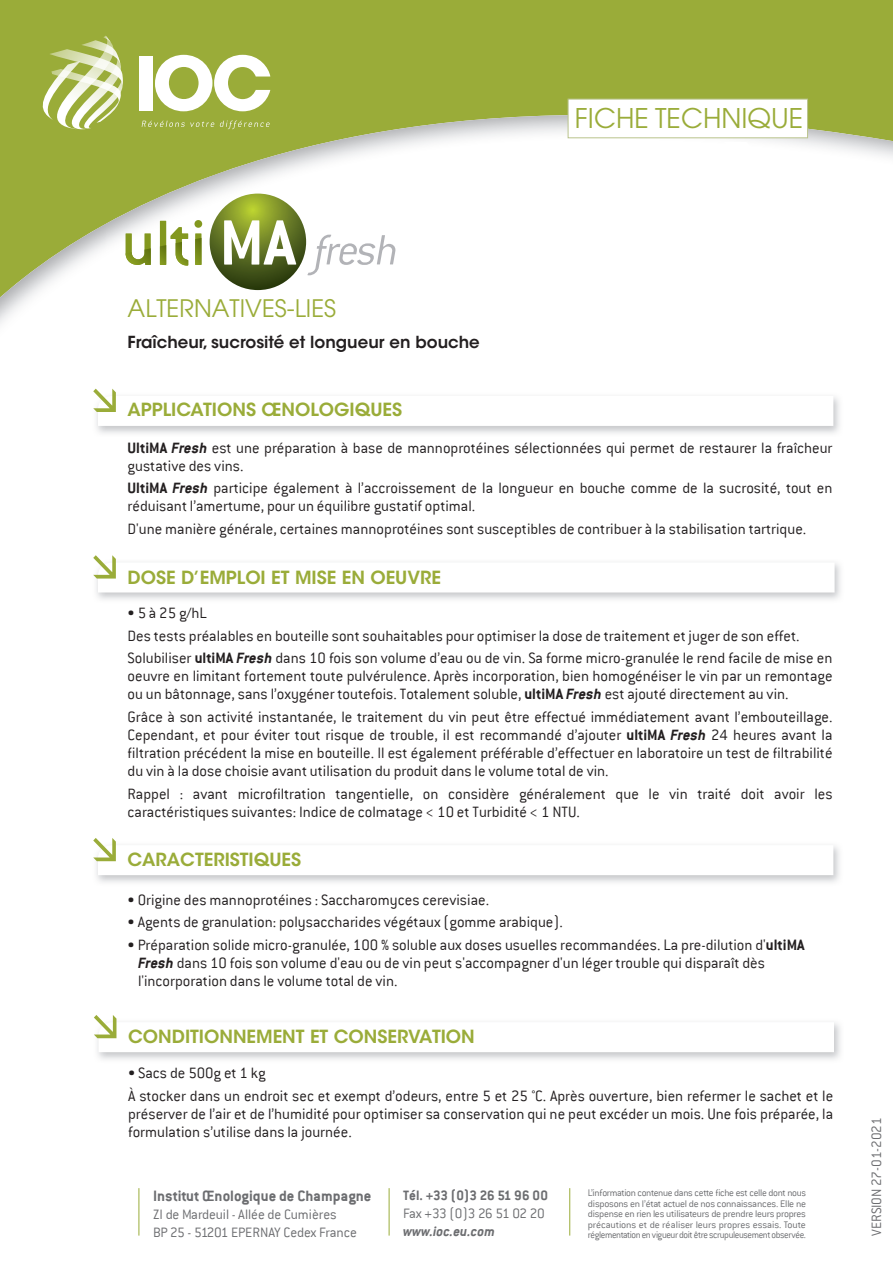
<style>
.page{position:relative;width:893px;height:1263px;background:#fff}
.page>*{position:absolute;margin:0;border:0;box-sizing:border-box;transform-origin:0 0}
.t1{font:27px "Avant Garde LT";color:#9aac39}
.t2{font:24px "Avant Garde LT";color:#9aac39}
.t3{font:600 18px "ITC Avant Garde Std";color:#9aac39}
.t4{font:300 16.5px/18px "Conduit ITC";color:#231f20}
.t5{font:600 16.5px "ITC Avant Garde Std";color:#231f20}
.t6{font:700 16.5px "Conduit ITC";color:#6c6d70}
.t7{font:300 15px/18px "Conduit ITC";letter-spacing:-.01em;color:#6c6d70}
.t8{font:700 15px "Conduit ITC";color:#6c6d70}
.t9{font:300 15px "Conduit ITC";letter-spacing:-.03em;color:#6c6d70}
.t10{font:italic 700 15px "Conduit ITC";color:#6c6d70}
.t11{font:300 10.5px/10.5px "Conduit ITC";letter-spacing:-.035em;color:#6c6d70;text-align:justify}
.s1{font-weight:700}
.s2{font-weight:700;font-style:italic}
</style>
<div class="page">
<div style="left:0;top:0;width:893px;height:224px;background:#9aac39"></div>
<svg style="left:39px;top:35px;width:84px;height:97px"></svg>
<svg style="left:142px;top:121px;width:67px;height:6px"></svg>
<div style="left:139px;top:56px;width:14px;height:54px;background:#fff"></div>
<svg style="left:155px;top:55px;width:115px;height:56px"></svg>
<img style="left:209px;top:115px;width:526px;height:176px">
<img style="left:735px;top:121px;width:158px;height:103px">
<img style="left:104px;top:176px;width:106px;height:115px">
<img style="left:0;top:224px;width:105px;height:100px">
<svg style="left:567px;top:98px;width:241px;height:41px"></svg>
<hr style="left:139px;top:1188px;width:1px;height:47px;background:#9aac39">
<hr style="left:389px;top:1188px;width:1px;height:47px;background:#9aac39">
<hr style="left:569px;top:1188px;width:1px;height:47px;background:#9aac39">
<svg style="left:93px;top:389px;width:740px;height:37px"></svg>
<svg style="left:93px;top:555px;width:742px;height:37px"></svg>
<svg style="left:94px;top:1015px;width:740px;height:37px"></svg>
<svg style="left:93px;top:838px;width:740px;height:37px"></svg>
<div style="left:160px;top:221px;width:6px;height:44px;background:#83981f"></div>
<svg style="left:210px;top:194px;width:96px;height:96px;background:#617320"></svg>
<svg style="left:224px;top:220px;width:72px;height:45px"></svg>
<svg style="left:126px;top:233px;width:25px;height:32px"></svg>
<svg style="left:194px;top:220px;width:8px;height:45px"></svg>
<svg style="left:160px;top:227px;width:28px;height:39px"></svg>
<svg style="left:307px;top:235px;width:88px;height:40px"></svg>
<h1 class="t1" style="left:575px;top:102px;width:230px">FICHE TECHNIQUE</h1>
<h2 class="t2" style="left:128px;top:294px;width:210px">ALTERNATIVES-LIES</h2>
<p class="t5" style="left:128px;top:332px;width:354px">Fraîcheur, sucrosité et longueur en bouche</p>
<p class="t3" style="left:128px;top:398px;width:276px">APPLICATIONS ŒNOLOGIQUES</p>
<p class="t4" style="left:128px;top:439px;width:706px"><span class="s1">UltiMA</span> <span class="s2">Fresh</span> est une préparation à base de mannoprotéines sélectionnées qui permet de restaurer la fraîcheur gustative des vins.</p>
<p class="t4" style="left:128px;top:479px;width:706px"><span class="s1">UltiMA</span> <span class="s2">Fresh</span> participe également à l’accroissement de la longueur en bouche comme de la sucrosité, tout en réduisant l’amertume, pour un équilibre gustatif optimal.</p>
<p class="t4" style="left:128px;top:520px;width:680px">D'une manière générale, certaines mannoprotéines sont susceptibles de contribuer à la stabilisation tartrique.</p>
<p class="t3" style="left:128px;top:566px;width:315px">DOSE D’EMPLOI ET MISE EN OEUVRE</p>
<p class="t4" style="left:128px;top:602px;width:706px;line-height:22.5px">• 5 à 25 g/hL<br>Des tests préalables en bouteille sont souhaitables pour optimiser la dose de traitement et juger de son effet.<br>Solubiliser <span class="s1">ultiMA</span> <span class="s2">Fresh</span> dans 10 fois son volume d’eau ou de vin. Sa forme micro-granulée le rend facile de mise en</p>
<p class="t4" style="left:128px;top:667px;width:707px">oeuvre en limitant fortement toute pulvérulence. Après incorporation, bien homogénéiser le vin par un remontage ou un bâtonnage, sans l’oxygéner toutefois. Totalement soluble, <span class="s1">ultiMA</span> <span class="s2">Fresh</span> est ajouté directement au vin.</p>
<p class="t4" style="left:128px;top:708px;width:706px;text-align:justify">Grâce à son activité instantanée, le traitement du vin peut être effectué immédiatement avant l’embouteillage.<br>Cependant, et pour éviter tout risque de trouble, il est recommandé d’ajouter <span class="s1">ultiMA</span> <span class="s2">Fresh</span> 24 heures avant la filtration précédent la mise en bouteille. Il est également préférable d’effectuer en laboratoire un test de filtrabilité du vin à la dose choisie avant utilisation du produit dans le volume total de vin.</p>
<p class="t4" style="left:128px;top:784px;width:706px">Rappel : avant microfiltration tangentielle, on considère généralement que le vin traité doit avoir les caractéristiques suivantes: Indice de colmatage &lt; 10 et Turbidité &lt; 1 NTU.</p>
<p class="t3" style="left:128px;top:848px;width:175px">CARACTERISTIQUES</p>
<p class="t4" style="left:128px;top:891px;width:363px">• Origine des mannoprotéines : Saccharomyces cerevisiae.</p>
<p class="t4" style="left:128px;top:913px;width:437px">• Agents de granulation: polysaccharides végétaux (gomme arabique).</p>
<p class="t4" style="left:138px;top:936px;width:668px;text-indent:-10px">• Préparation solide micro-granulée, 100 % soluble aux doses usuelles recommandées. La pre-dilution d'<span class="s1">ultiMA<br></span><span class="s2">Fresh</span> dans 10 fois son volume d'eau ou de vin peut s'accompagner d'un léger trouble qui disparaît dès l'incorporation dans le volume total de vin.</p>
<p class="t3" style="left:128px;top:1025px;width:348px">CONDITIONNEMENT ET CONSERVATION</p>
<p class="t4" style="left:128px;top:1062px;width:707px;line-height:22.5px">• Sacs de 500g et 1 kg<br>À stocker dans un endroit sec et exempt d’odeurs, entre 5 et 25 °C. Après ouverture, bien refermer le sachet et le</p>
<p class="t4" style="left:128px;top:1105px;width:706px">préserver de l’air et de l’humidité pour optimiser sa conservation qui ne peut excéder un mois. Une fois préparée, la formulation s’utilise dans la journée.</p>
<p class="t6" style="left:153px;top:1186px;width:220px">Institut Œnologique de Champagne</p>
<p class="t7" style="left:153px;top:1205px;width:205px">ZI de Mardeuil - Allée de Cumières<br>BP 25 - 51201 EPERNAY Cedex France</p>
<p class="t8" style="left:403px;top:1186px;width:146px">Tél. +33 (0)3 26 51 96 00</p>
<p class="t9" style="left:403px;top:1205px;width:143px">Fax +33 (0)3 26 51 02 20</p>
<p class="t10" style="left:403px;top:1222px;width:93px">www.ioc.eu.com</p>
<p class="t11" style="left:588px;top:1188px;width:220px">L’information contenue dans cette fiche est celle dont nous disposons en l’état actuel de nos connaissances. Elle ne dispense en rien les utilisateurs de prendre leurs propres précautions et de réaliser leurs propres essais. Toute réglementationenvigueurdoitêtrescrupuleusementobservée.</p>
<p class="t7" style="left:867px;top:1235px;width:120px;rotate:-90deg">VERSION 27-01-2021</p>
</div>
